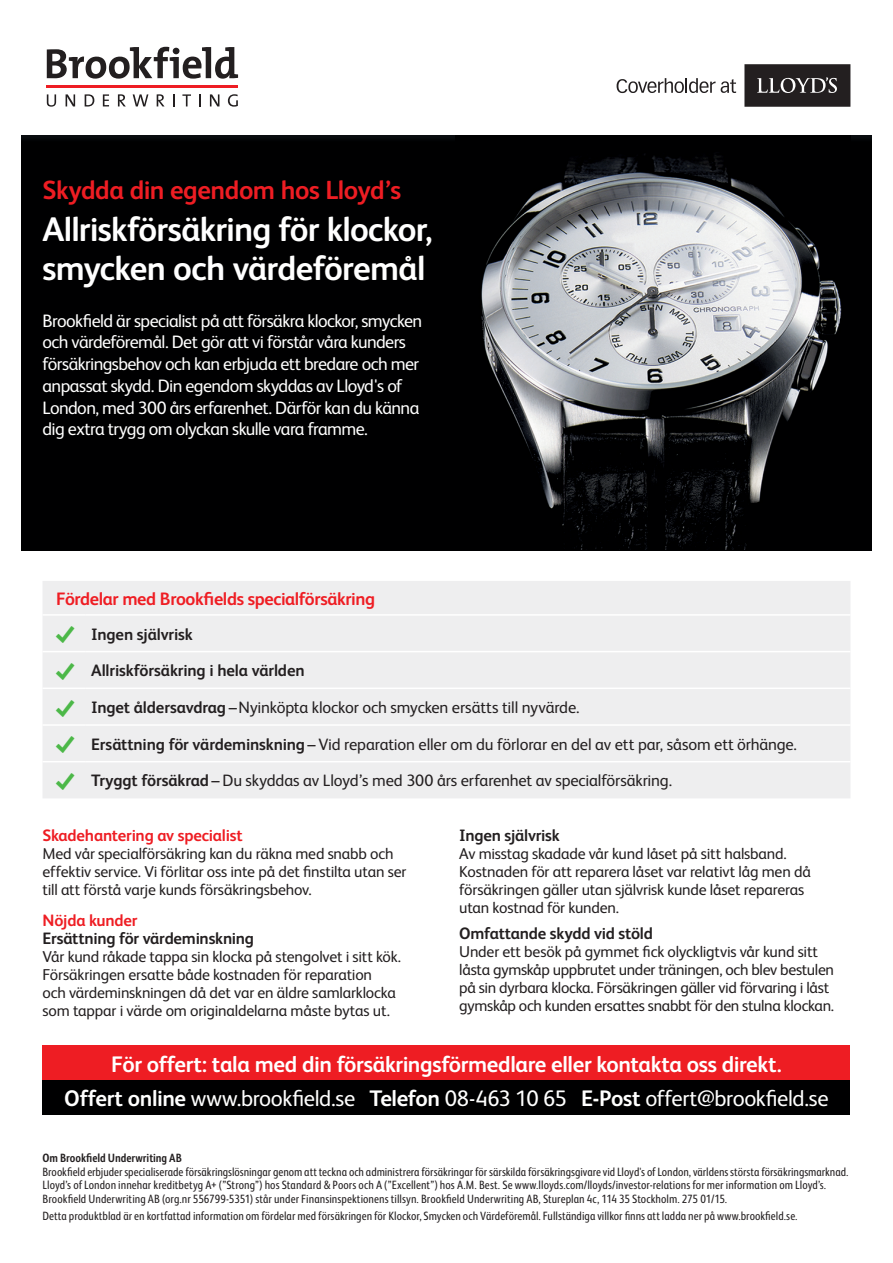
<style>
.page{position:relative;width:893px;height:1263px;background:#fff}
.page>*{position:absolute;margin:0;border:0;box-sizing:border-box;transform-origin:0 0}
.t1{font:700 34.2px/38.4px "FS Albert";letter-spacing:-.025em;color:#fff}
.t2{font:700 26.25px "FS Albert";letter-spacing:-.02em;color:#ee1d23}
.t3{font:22.5px "FS Albert";letter-spacing:-.02em;color:#fff}
.t4{font:700 22.5px "FS Albert";letter-spacing:-.02em;color:#fff}
.t5{font:18px/21.8px "FS Albert";letter-spacing:-.035em;color:#fff}
.t6{font:700 18px "FS Albert";letter-spacing:-.02em;color:#ee1d23}
.t7{font:16.5px "FS Albert";letter-spacing:-.01em;color:#231f20}
.t8{font:700 16.5px "FS Albert";letter-spacing:-.01em;color:#231f20}
.t9{font:700 16.5px "FS Albert";letter-spacing:-.015em;color:#ee1d23}
.t10{font:15.75px/18px "FS Albert";letter-spacing:-.015em;color:#231f20}
.t11{font:12px/13.5px "FS Albert Pro Narrow";color:#231f20}
.t12{font:700 12px "FS Albert Pro Narrow";letter-spacing:-.005em;color:#231f20}
.s1{font-weight:700}
</style>
<div class="page">
<div style="left:21px;top:135px;width:851px;height:416px;background:#000001"></div>
<svg style="left:47px;top:94px;width:9px;height:13px"></svg>
<svg style="left:66px;top:94px;width:9px;height:12px"></svg>
<svg style="left:85px;top:94px;width:9px;height:13px"></svg>
<svg style="left:103px;top:94px;width:6px;height:12px"></svg>
<svg style="left:118px;top:94px;width:8px;height:12px"></svg>
<svg style="left:133px;top:94px;width:15px;height:12px"></svg>
<svg style="left:157px;top:94px;width:7px;height:12px"></svg>
<svg style="left:173px;top:94px;width:1px;height:12px"></svg>
<svg style="left:182px;top:94px;width:9px;height:12px"></svg>
<svg style="left:199px;top:94px;width:1px;height:12px"></svg>
<svg style="left:210px;top:94px;width:9px;height:12px"></svg>
<svg style="left:228px;top:94px;width:10px;height:13px"></svg>
<svg style="left:47px;top:47px;width:191px;height:32px"></svg>
<hr style="left:47px;top:85px;width:191px;height:2px;background:#ee1d23">
<svg style="left:744px;top:64px;width:106px;height:43px;background:#373334"></svg>
<svg style="left:617px;top:78px;width:98px;height:15px"></svg>
<svg style="left:721px;top:79px;width:15px;height:14px"></svg>
<div style="left:43px;top:1080px;width:807px;height:34px;background:#000001"></div>
<div style="left:43px;top:1046px;width:807px;height:34px;background:#ee1d23"></div>
<div style="left:43px;top:581px;width:807px;height:217px;background:#eeeeef"></div>
<hr style="left:43px;top:651px;width:43px;height:1px;background:#fff">
<hr style="left:86px;top:651px;width:764px;height:1px;background:#fff">
<hr style="left:43px;top:687px;width:43px;height:2px;background:#fff">
<hr style="left:86px;top:687px;width:764px;height:2px;background:#fff">
<hr style="left:43px;top:724px;width:43px;height:2px;background:#fff">
<hr style="left:86px;top:724px;width:764px;height:2px;background:#fff">
<hr style="left:43px;top:761px;width:43px;height:1px;background:#fff">
<hr style="left:86px;top:761px;width:764px;height:1px;background:#fff">
<hr style="left:43px;top:614px;width:43px;height:2px;background:#fff">
<hr style="left:86px;top:614px;width:764px;height:2px;background:#fff">
<img style="left:455px;top:136px;width:395px;height:414px">
<svg style="left:56px;top:626px;width:18px;height:17px"></svg>
<svg style="left:56px;top:663px;width:18px;height:17px"></svg>
<svg style="left:56px;top:699px;width:18px;height:17px"></svg>
<svg style="left:56px;top:736px;width:18px;height:17px"></svg>
<svg style="left:56px;top:773px;width:18px;height:17px"></svg>
<h2 class="t2" style="left:43px;top:172px;width:360px">Skydda din egendom hos Lloyd’s</h2>
<h1 class="t1" style="left:43px;top:209px;width:392px">Allriskförsäkring för klockor, smycken och värdeföremål</h1>
<p class="t5" style="left:43px;top:309px;width:381px">Brookfield är specialist på att försäkra klockor, smycken och värdeföremål. Det gör att vi förstår våra kunders försäkringsbehov och kan erbjuda ett bredare och mer anpassat skydd. Din egendom skyddas av Lloyd's of London, med 300 års erfarenhet. Därför kan du känna dig extra trygg om olyckan skulle vara framme.</p>
<p class="t6" style="left:56px;top:586px;width:320px">Fördelar med Brookfields specialförsäkring</p>
<p class="t8" style="left:91px;top:623px;width:103px">Ingen självrisk</p>
<p class="t8" style="left:91px;top:659px;width:215px">Allriskförsäkring i hela världen</p>
<p class="t7" style="left:91px;top:696px;width:490px"><span class="s1">Inget åldersavdrag</span> – Nyinköpta klockor och smycken ersätts till nyvärde.</p>
<p class="t7" style="left:91px;top:733px;width:707px"><span class="s1">Ersättning för värdeminskning</span> – Vid reparation eller om du förlorar en del av ett par, såsom ett örhänge.</p>
<p class="t7" style="left:91px;top:770px;width:582px"><span class="s1">Tryggt försäkrad</span> – Du skyddas av Lloyd’s med 300 års erfarenhet av specialförsäkring.</p>
<p class="t9" style="left:43px;top:824px;width:202px">Skadehantering av specialist</p>
<p class="t10" style="left:43px;top:843px;width:365px">Med vår specialförsäkring kan du räkna med snabb och effektiv service. Vi förlitar oss inte på det finstilta utan ser till att förstå varje kunds försäkringsbehov.</p>
<p class="t9" style="left:43px;top:909px;width:97px">Nöjda kunder</p>
<p class="t8" style="left:43px;top:927px;width:213px">Ersättning för värdeminskning</p>
<p class="t10" style="left:43px;top:946px;width:360px">Vår kund råkade tappa sin klocka på stengolvet i sitt kök.<br>Försäkringen ersatte både kostnaden för reparation<br>och värdeminskningen då det var en äldre samlarklocka som tappar i värde om originaldelarna måste bytas ut.</p>
<p class="t8" style="left:459px;top:824px;width:102px">Ingen självrisk</p>
<p class="t10" style="left:459px;top:843px;width:353px">Av misstag skadade vår kund låset på sitt halsband.<br>Kostnaden för att reparera låset var relativt låg men då försäkringen gäller utan självrisk kunde låset repareras utan kostnad för kunden.</p>
<p class="t8" style="left:459px;top:922px;width:195px">Omfattande skydd vid stöld</p>
<p class="t10" style="left:459px;top:942px;width:376px">Under ett besök på gymmet fick olyckligtvis vår kund sitt låsta gymskåp uppbrutet under träningen, och blev bestulen på sin dyrbara klocka. Försäkringen gäller vid förvaring i låst gymskåp och kunden ersattes snabbt för den stulna klockan.</p>
<h3 class="t4" style="left:111px;top:1048px;width:672px">För offert: tala med din försäkringsförmedlare eller kontakta oss direkt.</h3>
<h3 class="t3" style="left:64px;top:1083px;width:766px"><span class="s1">Offert online</span> www.brookfield.se <span class="s1">Telefon</span> 08-463 10 65 <span class="s1">E-Post</span> offert@brookfield.se</h3>
<p class="t12" style="left:43px;top:1149px;width:141px">Om Brookfield Underwriting AB</p>
<p class="t11" style="left:43px;top:1164px;width:807px">Brookfield erbjuder specialiserade försäkringslösningar genom att teckna och administrera försäkringar för särskilda försäkringsgivare vid Lloyd's of London, världens största försäkringsmarknad.<br>Lloyd’s of London innehar kreditbetyg A+ (”Strong”) hos Standard &amp; Poors och A (”Excellent”) hos A.M. Best. Se www.lloyds.com/lloyds/investor-relations for mer information om Lloyd’s.<br>Brookfield Underwriting AB (org.nr 556799-5351) står under Finansinspektionens tillsyn. Brookfield Underwriting AB, Stureplan 4c, 114 35 Stockholm. 275 01/15.</p>
<p class="t11" style="left:43px;top:1209px;width:756px">Detta produktblad är en kortfattad information om fördelar med försäkringen för Klockor, Smycken och Värdeföremål. Fullständiga villkor finns att ladda ner på www.brookfield.se.</p>
</div>
